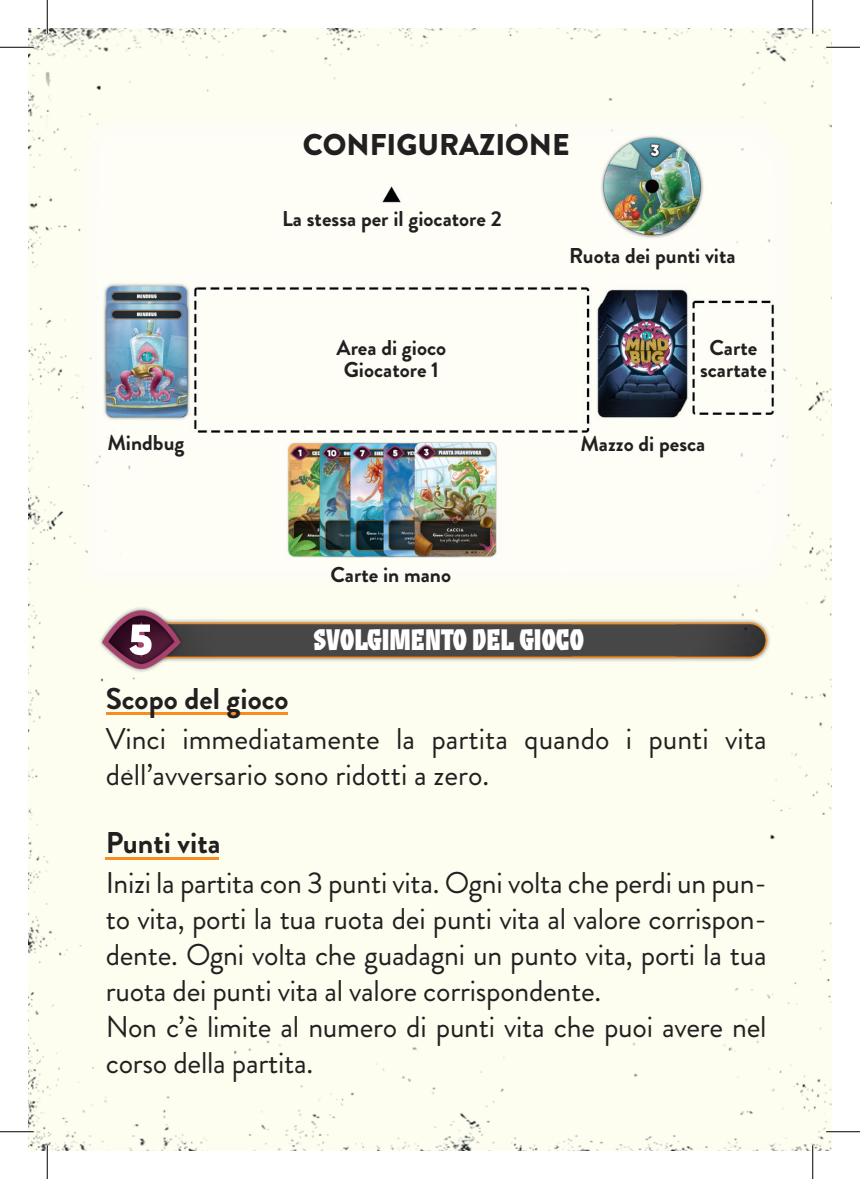
<style>
.page{position:relative;width:860px;height:1179px;background:#fff}
.page>*{position:absolute;margin:0;border:0;box-sizing:border-box;transform-origin:0 0}
.t1{font:29.93px/36px "Brandon Grotesque";letter-spacing:-.01em;color:#231f20}
.t2{font:700 29.93px "Brandon Grotesque";color:#231f20}
.t3{font:700 29.93px "Zalamander Caps";color:#fff}
.t4{font:900 29.93px "Brandon Grotesque";color:#231f20}
.t5{font:700 21.38px/21.4px "Brandon Grotesque";color:#231f20;text-align:center}
</style>
<div class="page">
<div style="left:28px;top:28px;width:804px;height:1123px;background:#fdfdf0"></div>
<svg style="left:106px;top:712px;width:182px;height:2px"></svg>
<svg style="left:106px;top:857px;width:113px;height:3px"></svg>
<img style="left:56px;top:577px;width:760px;height:96px">
<svg style="left:129px;top:624px;width:23px;height:31px"></svg>
<img style="left:72px;top:120px;width:723px;height:485px">
<hr style="left:0;top:46px;width:34px;height:3px;background:#fff">
<hr style="left:826px;top:46px;width:34px;height:3px;background:#fff">
<hr style="left:0;top:1130px;width:34px;height:3px;background:#fff">
<hr style="left:826px;top:1130px;width:34px;height:3px;background:#fff">
<hr style="left:46px;top:0;width:3px;height:34px;background:#fff">
<hr style="left:46px;top:1145px;width:3px;height:34px;background:#fff">
<hr style="left:811px;top:0;width:3px;height:34px;background:#fff">
<hr style="left:811px;top:1145px;width:3px;height:34px;background:#fff">
<hr style="left:0;top:47px;width:34px;height:1px;background:#000">
<hr style="left:826px;top:47px;width:34px;height:1px;background:#000">
<hr style="left:0;top:1131px;width:34px;height:1px;background:#000">
<hr style="left:826px;top:1131px;width:34px;height:1px;background:#000">
<hr style="left:47px;top:0;width:1px;height:34px;background:#000">
<hr style="left:47px;top:1145px;width:1px;height:34px;background:#000">
<hr style="left:812px;top:0;width:1px;height:34px;background:#000">
<hr style="left:812px;top:1145px;width:1px;height:34px;background:#000">
<p class="t4" style="left:303px;top:124px;width:268px">CONFIGURAZIONE</p>
<p class="t5" style="left:282px;top:208px;width:221px">La stessa per il giocatore 2</p>
<p class="t5" style="left:569px;top:246px;width:168px">Ruota dei punti vita</p>
<p class="t5" style="left:337px;top:337px;width:111px">Area di gioco<br>Giocatore 1</p>
<p class="t5" style="left:700px;top:337px;width:68px">Carte scartate</p>
<p class="t5" style="left:107px;top:432px;width:78px">Mindbug</p>
<p class="t5" style="left:580px;top:433px;width:127px">Mazzo di pesca</p>
<p class="t5" style="left:330px;top:564px;width:122px">Carte in mano</p>
<p class="t3" style="left:314px;top:619px;width:271px">SVOLGIMENTO DEL GIOCO</p>
<p class="t2" style="left:106px;top:678px;width:184px">Scopo del gioco</p>
<p class="t1" style="left:106px;top:721px;width:662px">Vinci immediatamente la partita quando i punti vita dell’avversario sono ridotti a zero.</p>
<p class="t2" style="left:106px;top:822px;width:116px">Punti vita</p>
<p class="t1" style="left:106px;top:865px;width:662px">Inizi la partita con 3 punti vita. Ogni volta che perdi un pun&shy;to vita, porti la tua ruota dei punti vita al valore corrispon&shy;dente. Ogni volta che guadagni un punto vita, porti la tua ruota dei punti vita al valore corrispondente.<br>Non c’è limite al numero di punti vita che puoi avere nel corso della partita.</p>
</div>
